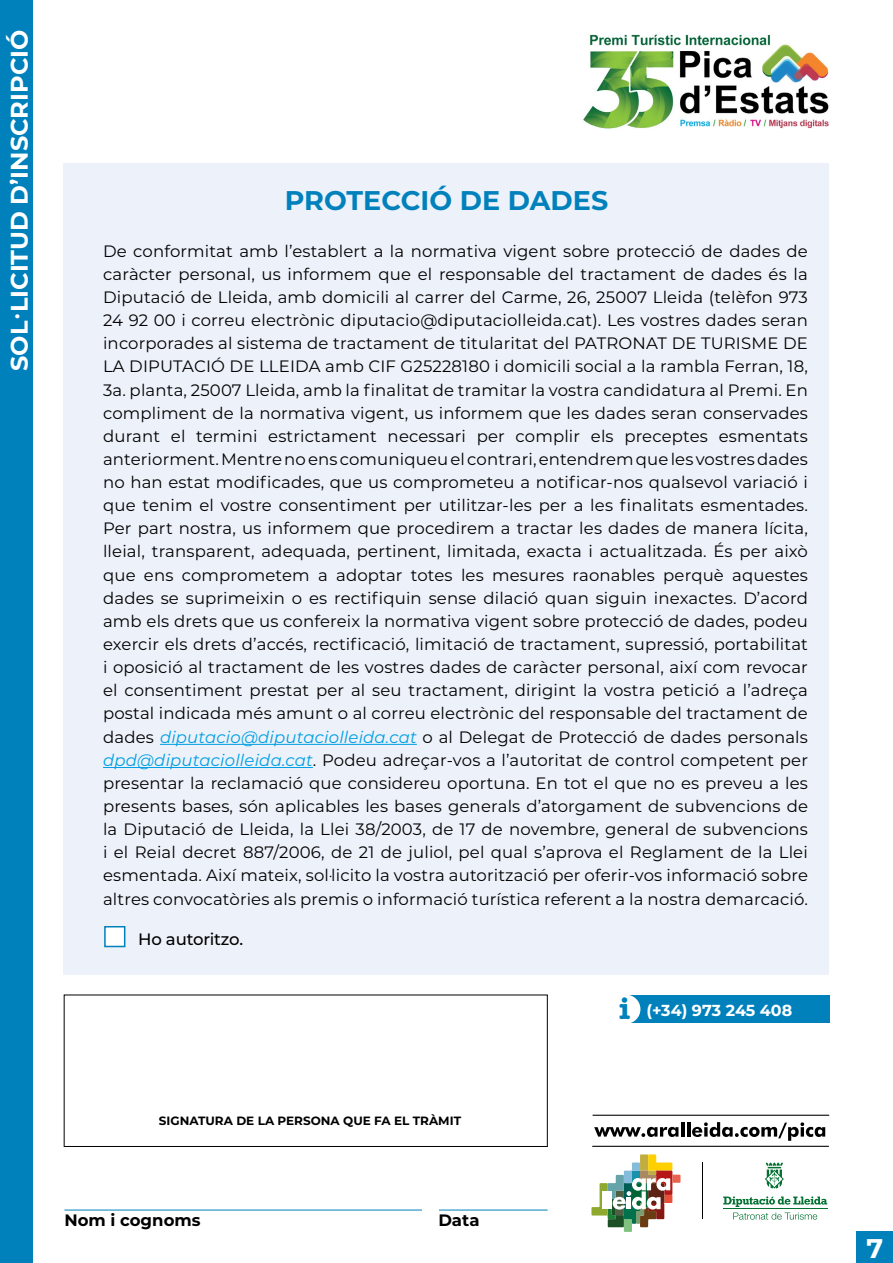
<style>
.page{position:relative;width:893px;height:1263px;background:#fff}
.page>*{position:absolute;margin:0;border:0;box-sizing:border-box;transform-origin:0 0}
.t1{font:700 27px "Montserrat";color:#0081bc}
.t2{font:700 27px "Montserrat";color:#fff}
.t3{font:700 24px "Montserrat";color:#fff}
.t4{font:16.5px/23.1px "Montserrat";letter-spacing:.01em;color:#000;text-align:justify}
.t5{font:700 16.5px "Montserrat";color:#000}
.t6{font:500 16.5px "Montserrat";letter-spacing:-.01em;color:#000}
.t7{font:700 15.9px "Montserrat";color:#fff}
.t8{font:700 12px "Montserrat";color:#000}
.s1{font-style:italic;color:#009fe3}
.s2{font-family:"American Typewriter";font-size:30px;color:#0081bc}
</style>
<div class="page">
<div style="left:857px;top:1232px;width:36px;height:31px;background:#0081bc"></div>
<div style="left:0;top:0;width:33px;height:1263px;background:#0081bc"></div>
<div style="left:64px;top:163px;width:765px;height:763px;background:#edf1f9"></div>
<hr style="left:160px;top:744px;width:257px;height:1px;background:#009fe3">
<hr style="left:103px;top:767px;width:210px;height:1px;background:#009fe3">
<div style="left:64px;top:924px;width:765px;height:51px;background:#edf1f9"></div>
<div style="left:104px;top:926px;width:21px;height:21px;background:#fff;border:2px solid #0081bc"></div>
<svg style="left:591px;top:1154px;width:89px;height:78px"></svg>
<hr style="left:702px;top:1162px;width:1px;height:57px;background:#000">
<svg style="left:723px;top:1162px;width:104px;height:58px"></svg>
<hr style="left:593px;top:1115px;width:236px;height:1px;background:#000">
<hr style="left:592px;top:1146px;width:237px;height:1px;background:#000">
<svg style="left:594px;top:1127px;width:84px;height:10px"></svg>
<hr style="left:681px;top:1122px;width:3px;height:14px;background:#000">
<hr style="left:687px;top:1122px;width:3px;height:14px;background:#000">
<svg style="left:692px;top:1122px;width:133px;height:19px"></svg>
<div style="left:64px;top:994px;width:484px;height:153px;border:1px solid #000"></div>
<div style="left:623px;top:995px;width:206px;height:28px;background:#0081bc"></div>
<div style="left:611px;top:994px;width:29px;height:30px;background:#fff;border-radius:50%"></div>
<hr style="left:64px;top:1210px;width:484px;height:1px;background:#0081bc">
<div style="left:423px;top:1199px;width:16px;height:33px;background:#fff"></div>
<img style="left:583px;top:34px;width:246px;height:95px">
<h2 class="t3" style="left:2px;top:371px;width:343px;rotate:-90deg">SOL·LICITUD D’INSCRIPCIÓ</h2>
<h1 class="t1" style="left:285px;top:181px;width:325px">PROTECCIÓ DE DADES</h1>
<p class="t4" style="left:103px;top:239px;width:706px">De conformitat amb l’establert a la normativa vigent sobre protecció de dades de caràcter personal, us informem que el responsable del tractament de dades és la Diputació de Lleida, amb domicili al carrer del Carme, 26, 25007 Lleida (telèfon 973<br>24 92 00 i correu electrònic diputacio@diputaciolleida.cat). Les vostres dades seran incorporades al sistema de tractament de titularitat del PATRONAT DE TURISME DE LA DIPUTACIÓ DE LLEIDA amb CIF G25228180 i domicili social a la rambla Ferran, 18, 3a. planta, 25007 Lleida, amb la finalitat de tramitar la vostra candidatura al Premi. En compliment de la normativa vigent, us informem que les dades seran conservades durant el termini estrictament necessari per complir els preceptes esmentats anteriorment. Mentre no ens comuniqueu el contrari, entendrem que les vostres dades no han estat modificades, que us comprometeu a notificar-nos qualsevol variació i que tenim el vostre consentiment per utilitzar-les per a les finalitats esmentades.<br>Per part nostra, us informem que procedirem a tractar les dades de manera lícita, lleial, transparent, adequada, pertinent, limitada, exacta i actualitzada. És per això que ens comprometem a adoptar totes les mesures raonables perquè aquestes dades se suprimeixin o es rectifiquin sense dilació quan siguin inexactes. D’acord amb els drets que us confereix la normativa vigent sobre protecció de dades, podeu exercir els drets d’accés, rectificació, limitació de tractament, supressió, portabilitat i oposició al tractament de les vostres dades de caràcter personal, així com revocar el consentiment prestat per al seu tractament, dirigint la vostra petició a l’adreça postal indicada més amunt o al correu electrònic del responsable del tractament de dades <span class="s1">diputacio@diputaciolleida.cat</span> o al Delegat de Protecció de dades personals <span class="s1">dpd@diputaciolleida.cat</span>. Podeu adreçar-vos a l’autoritat de control competent per presentar la reclamació que considereu oportuna. En tot el que no es preveu a les presents bases, són aplicables les bases generals d’atorgament de subvencions de la Diputació de Lleida, la Llei 38/2003, de 17 de novembre, general de subvencions i el Reial decret 887/2006, de 21 de juliol, pel qual s’aprova el Reglament de la Llei esmentada. Així mateix, sol·licito la vostra autorització per oferir-vos informació sobre altres convocatòries als premis o informació turística referent a la nostra demarcació.</p>
<p class="t6" style="left:138px;top:927px;width:106px">Ho autoritzo.</p>
<p class="t7" style="left:619px;top:999px;width:174px"><span class="s2">i</span> (+34) 973 245 408</p>
<p class="t8" style="left:159px;top:1112px;width:304px">SIGNATURA DE LA PERSONA QUE FA EL TRÀMIT</p>
<p class="t5" style="left:64px;top:1209px;width:138px">Nom i cognoms</p>
<p class="t5" style="left:438px;top:1209px;width:43px">Data</p>
<h1 class="t2" style="left:867px;top:1229px;width:18px">7</h1>
</div>
